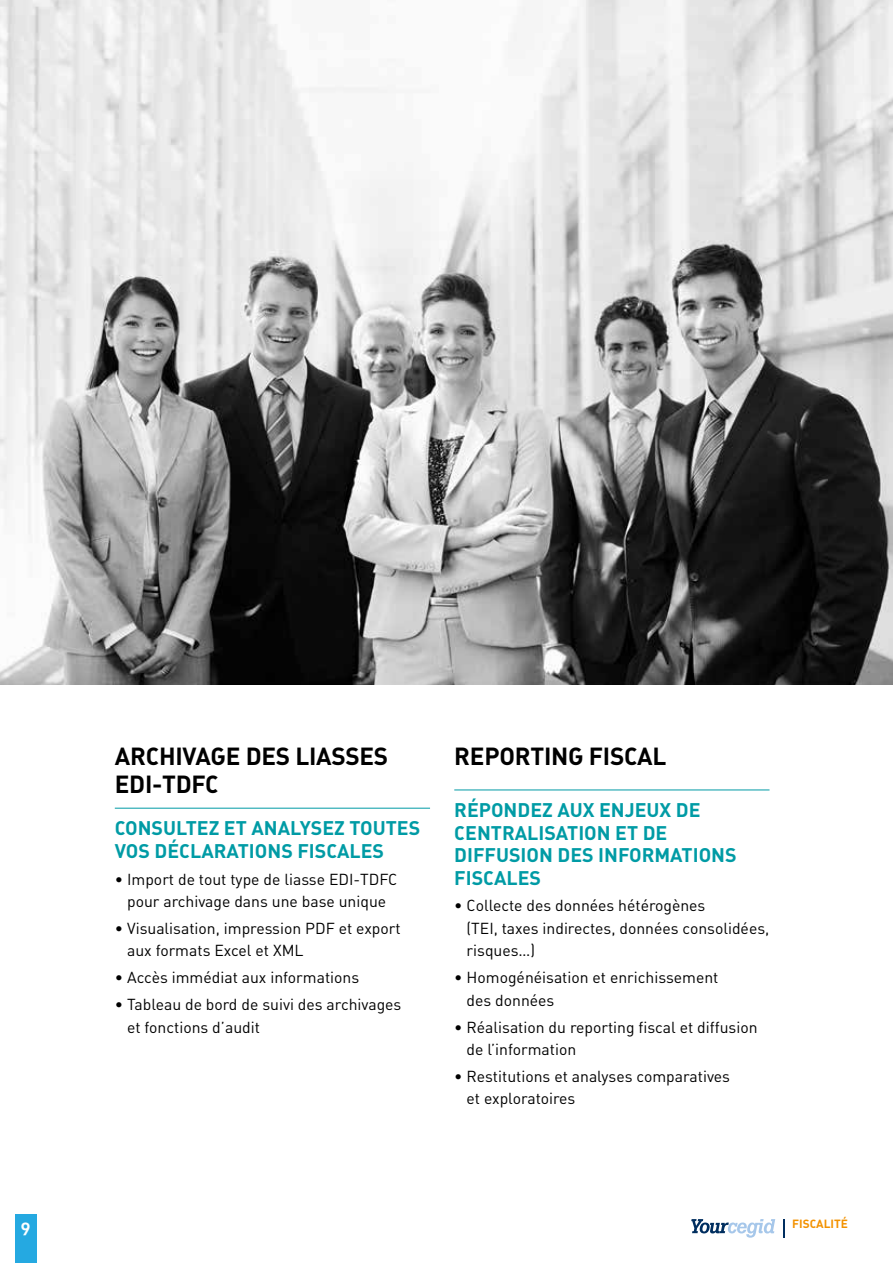
<style>
.page{position:relative;width:893px;height:1263px;background:#fff}
.page>*{position:absolute;margin:0;border:0;box-sizing:border-box;transform-origin:0 0}
.t1{font:24.45px/27.8px "DIN Bold Alternate";letter-spacing:-.01em;color:#000}
.t2{font:19.5px/22.5px "DIN Bold Alternate";color:#009ba5}
.t3{font:17.55px "DIN Bold Alternate";color:#fff}
.t4{font:15.75px/22.5px "DIN Regular Alternate";color:#000}
.t5{font:11.85px "DIN Bold Alternate";color:#f39200}
</style>
<div class="page">
<div style="left:15px;top:1214px;width:21px;height:49px;background:#25a9e1"></div>
<img style="left:0;top:0;width:893px;height:685px">
<hr style="left:115px;top:808px;width:315px;height:1px;background:#009ba5">
<hr style="left:454px;top:789px;width:315px;height:1px;background:#009ba5">
<svg style="left:691px;top:1219px;width:84px;height:18px"></svg>
<svg style="left:783px;top:1219px;width:1px;height:19px"></svg>
<p class="t3" style="left:21px;top:1215px;width:11px">9</p>
<h1 class="t1" style="left:115px;top:741px;width:275px">ARCHIVAGE DES LIASSES<br>EDI-TDFC</h1>
<h1 class="t1" style="left:454px;top:741px;width:214px">REPORTING FISCAL</h1>
<p class="t2" style="left:115px;top:816px;width:307px">CONSULTEZ ET ANALYSEZ TOUTES<br>VOS DÉCLARATIONS FISCALES</p>
<p class="t4" style="left:115px;top:867px;width:284px;text-align:center">• Import de tout type de liasse EDI-TDFC pour archivage dans une base unique</p>
<p class="t4" style="left:127px;top:917px;width:275px;text-indent:-12px">• Visualisation, impression PDF et export aux formats Excel et XML</p>
<p class="t4" style="left:115px;top:966px;width:246px">• Accès immédiat aux informations</p>
<p class="t4" style="left:127px;top:993px;width:276px;text-indent:-12px">• Tableau de bord de suivi des archivages et fonctions d’audit</p>
<p class="t2" style="left:454px;top:798px;width:284px">RÉPONDEZ AUX ENJEUX DE<br>CENTRALISATION ET DE<br>DIFFUSION DES INFORMATIONS<br>FISCALES</p>
<p class="t4" style="left:467px;top:894px;width:304px;text-indent:-12px">• Collecte des données hétérogènes<br>(TEI, taxes indirectes, données consolidées, risques…)</p>
<p class="t4" style="left:467px;top:966px;width:253px;text-indent:-12px">• Homogénéisation et enrichissement des données</p>
<p class="t4" style="left:467px;top:1015px;width:292px;text-indent:-12px">• Réalisation du reporting fiscal et diffusion de l’information</p>
<p class="t4" style="left:467px;top:1064px;width:265px;text-indent:-12px">• Restitutions et analyses comparatives et exploratoires</p>
<p class="t5" style="left:792px;top:1216px;width:57px">FISCALITÉ</p>
</div>
